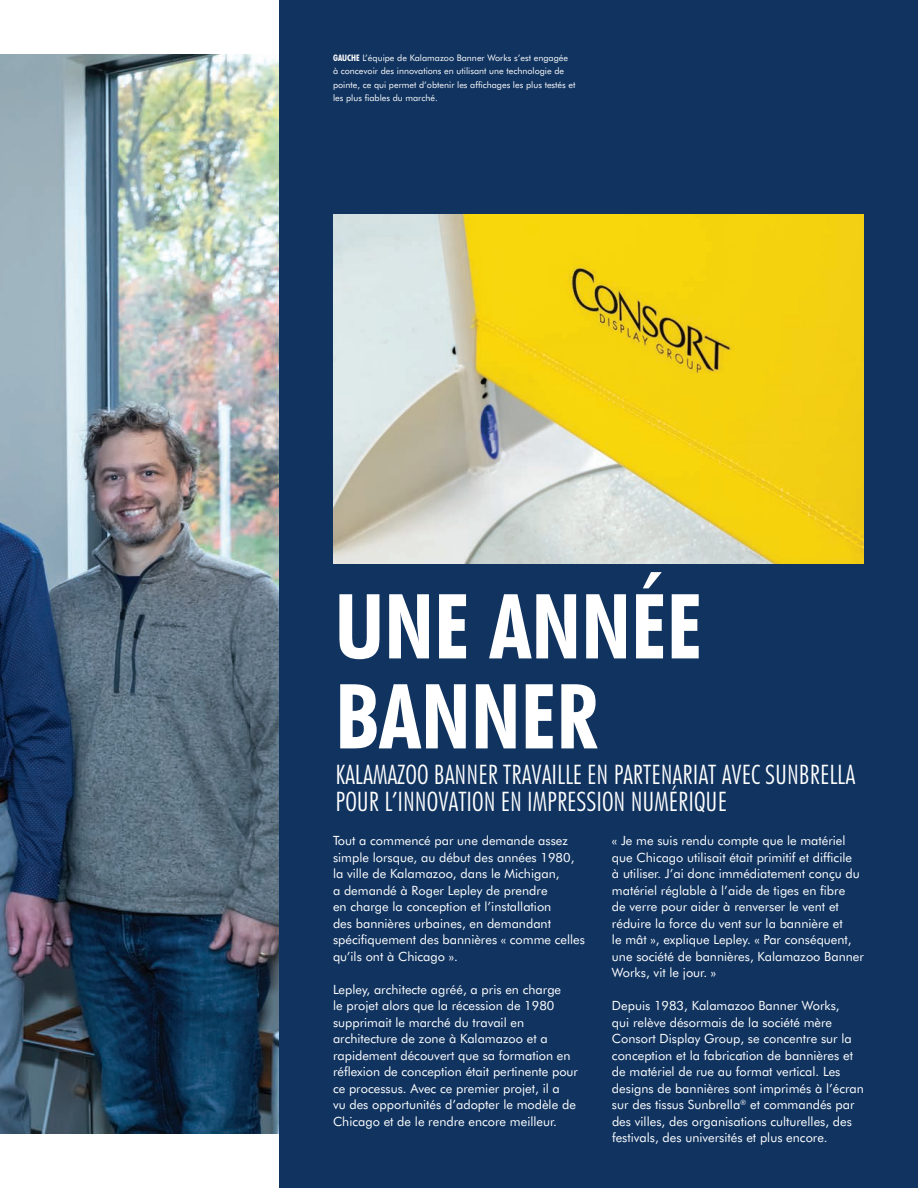
<style>
.page{position:relative;width:918px;height:1188px;background:#fff}
.page>*{position:absolute;margin:0;border:0;box-sizing:border-box;transform-origin:0 0}
.t1{font:700 condensed 90px/90px "Futura BT";color:#fff}
.t2{font:300 condensed 27px/27px "Futura BT";color:#fff}
.t3{font:12.75px/16.5px "Futura BT";color:#fff}
.t4{font:9px/13.5px "Futura BT";color:#fff}
.s1{font-weight:700;font-stretch:condensed}
</style>
<div class="page">
<img style="left:0;top:54px;width:279px;height:1080px">
<div style="left:279px;top:0;width:639px;height:1188px;background:#103360"></div>
<img style="left:333px;top:214px;width:531px;height:350px">
<p class="t4" style="left:333px;top:51px;width:244px"><span class="s1">GAUCHE</span> L’équipe de Kalamazoo Banner Works s’est engagée<br>à concevoir des innovations en utilisant une technologie de pointe, ce qui permet d’obtenir les affichages les plus testés et les plus fiables du marché.</p>
<h1 class="t1" style="left:335px;top:581px;width:369px">UNE ANNÉE<br>BANNER</h1>
<h2 class="t2" style="left:336px;top:761px;width:521px">KALAMAZOO BANNER TRAVAILLE EN PARTENARIAT AVEC SUNBRELLA<br>POUR L’INNOVATION EN IMPRESSION NUMÉRIQUE</h2>
<p class="t3" style="left:333px;top:832px;width:253px">Tout a commencé par une demande assez simple lorsque, au début des années 1980, la ville de Kalamazoo, dans le Michigan,<br>a demandé à Roger Lepley de prendre<br>en charge la conception et l’installation<br>des bannières urbaines, en demandant spécifiquement des bannières « comme celles qu’ils ont à Chicago ».</p>
<p class="t3" style="left:333px;top:981px;width:247px">Lepley, architecte agréé, a pris en charge<br>le projet alors que la récession de 1980 supprimait le marché du travail en architecture de zone à Kalamazoo et a rapidement découvert que sa formation en réflexion de conception était pertinente pour ce processus. Avec ce premier projet, il a<br>vu des opportunités d’adopter le modèle de Chicago et de le rendre encore meilleur.</p>
<p class="t3" style="left:612px;top:832px;width:253px">« Je me suis rendu compte que le matériel que Chicago utilisait était primitif et difficile<br>à utiliser. J’ai donc immédiatement conçu du matériel réglable à l’aide de tiges en fibre<br>de verre pour aider à renverser le vent et réduire la force du vent sur la bannière et<br>le mât », explique Lepley. « Par conséquent, une société de bannières, Kalamazoo Banner Works, vit le jour. »</p>
<p class="t3" style="left:612px;top:997px;width:254px">Depuis 1983, Kalamazoo Banner Works,<br>qui relève désormais de la société mère Consort Display Group, se concentre sur la conception et la fabrication de bannières et de matériel de rue au format vertical. Les designs de bannières sont imprimés à l’écran sur des tissus Sunbrella<sup>®</sup> et commandés par des villes, des organisations culturelles, des festivals, des universités et plus encore.</p>
</div>
